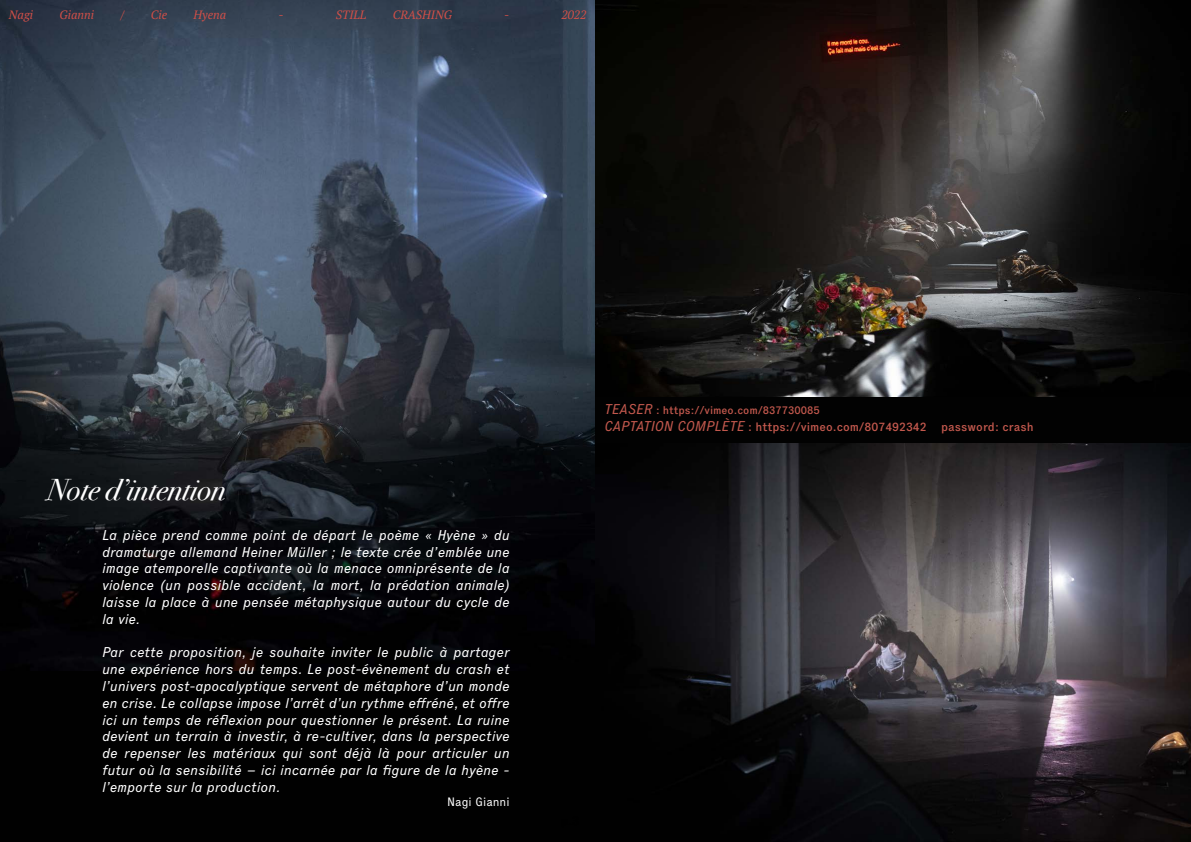
<style>
.page{position:relative;width:1191px;height:842px;background:#fff}
.page>*{position:absolute;margin:0;border:0;box-sizing:border-box;transform-origin:0 0}
.t1{font:italic 30px "Bodoni Svty Two ITCTT";color:#fff}
.t2{font:italic 14px/16.8px "Executive";color:#fff;text-align:justify}
.t3{font:500 12px "Executive";color:#c2584d}
.t4{font:italic 12px "PT Serif";color:#d14f48}
.t5{font:12px "Executive";color:#fff}
.t6{font:500 11px "Executive";color:#c2584d}
.s1{font-weight:400;font-style:italic;font-size:14px}
</style>
<div class="page">
<div style="left:0;top:0;width:597px;height:841px;background:#010101"></div>
<img style="left:0;top:0;width:595px;height:670px">
<img style="left:595px;top:0;width:596px;height:397px">
<img style="left:595px;top:443px;width:596px;height:399px">
<div style="left:595px;top:397px;width:596px;height:46px;background:#020202"></div>
<p class="t4" style="left:9px;top:7px;width:26px">Nagi</p>
<p class="t4" style="left:60px;top:7px;width:36px">Gianni</p>
<p class="t4" style="left:120px;top:7px;width:6px">/</p>
<p class="t4" style="left:151px;top:7px;width:18px">Cie</p>
<p class="t4" style="left:194px;top:7px;width:34px">Hyena</p>
<p class="t4" style="left:278px;top:7px;width:7px">-</p>
<p class="t4" style="left:336px;top:7px;width:32px">STILL</p>
<p class="t4" style="left:393px;top:7px;width:61px">CRASHING</p>
<p class="t4" style="left:504px;top:7px;width:7px">-</p>
<p class="t4" style="left:561px;top:7px;width:27px">2022</p>
<h1 class="t1" style="left:46px;top:463px;width:181px">Note d’intention</h1>
<p class="t2" style="left:102px;top:526px;width:409px">La pièce prend comme point de départ le poème « Hyène » du dramaturge allemand Heiner Müller ; le texte crée d’emblée une image atemporelle captivante où la menace omniprésente de la violence (un possible accident, la mort, la prédation animale) laisse la place à une pensée métaphysique autour du cycle de la vie.</p>
<p class="t2" style="left:102px;top:644px;width:409px">Par cette proposition, je souhaite inviter le public à partager une expérience hors du temps. Le post-évènement du crash et l’univers post-apocalyptique servent de métaphore d’un monde en crise. Le collapse impose l’arrêt d’un rythme effréné, et offre ici un temps de réflexion pour questionner le présent. La ruine devient un terrain à investir, à re-cultiver, dans la perspective de repenser les matériaux qui sont déjà là pour articuler un futur où la sensibilité – ici incarnée par la figure de la hyène - l’emporte sur la production.</p>
<p class="t5" style="left:447px;top:795px;width:64px">Nagi Gianni</p>
<p class="t6" style="left:604px;top:404px;width:217px"><span class="s1">TEASER</span> : https://vimeo.com/837730085</p>
<p class="t3" style="left:604px;top:419px;width:430px"><span class="s1">CAPTATION COMPLÈTE</span> : https://vimeo.com/807492342 password: crash</p>
</div>
